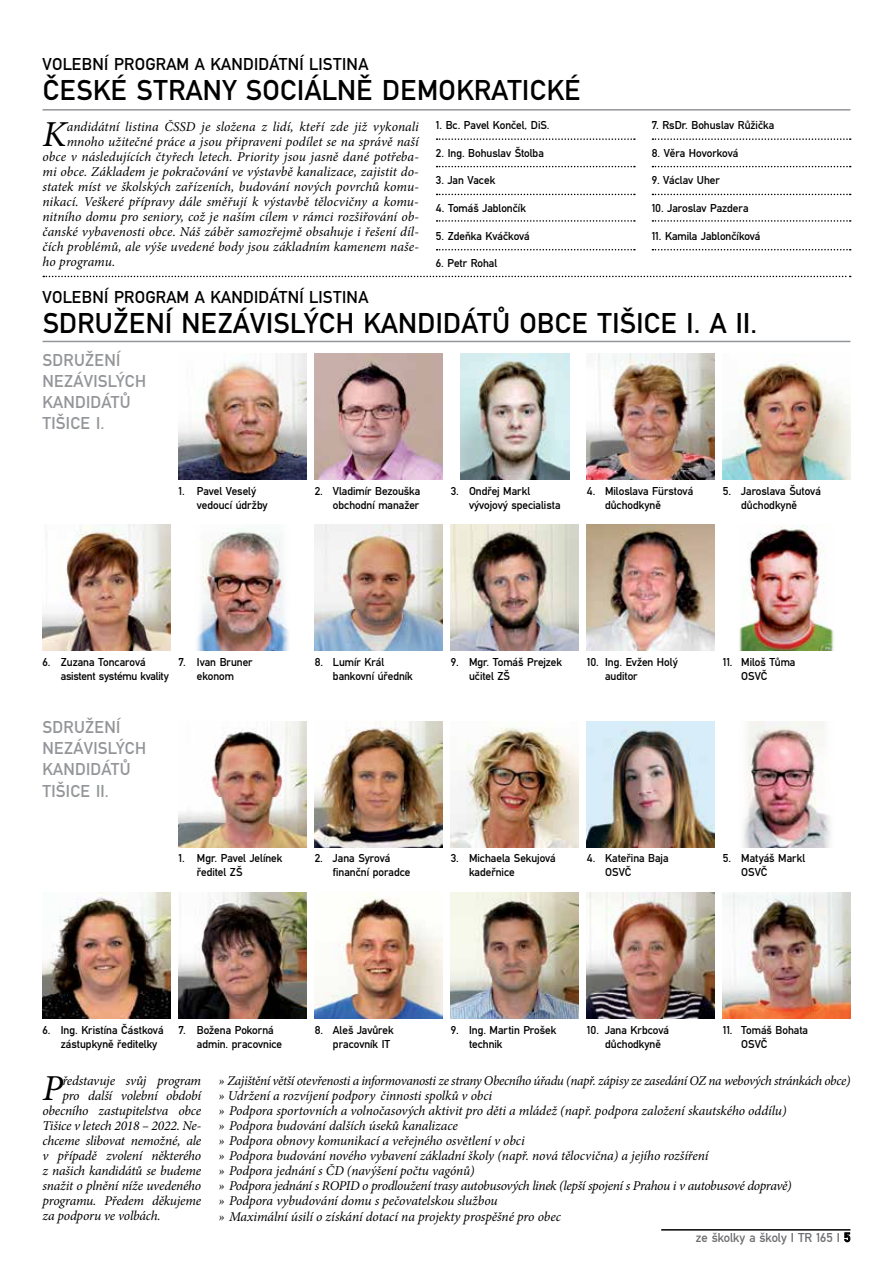
<style>
.page{position:relative;width:893px;height:1263px;background:#fff}
.page>*{position:absolute;margin:0;border:0;box-sizing:border-box;transform-origin:0 0}
.t1{font:italic 36.6px "Minion Pro";color:#000}
.t2{font:30px "Fette Mit DOT";letter-spacing:.015em;color:#000}
.t3{font:18px/21px "Fette Mit DOT";letter-spacing:.015em;color:#939598}
.t4{font:18px "Fette Mit DOT";letter-spacing:.015em;color:#000}
.t5{font:italic 13.5px/15.1px "Minion Pro";letter-spacing:-.005em;color:#000}
.t6{font:13.5px "Fette Mit DOT";color:#6d6e71}
.t7{font:12px/13.8px "Fette Mit DOT";color:#000}
.t8{font:12px/13.8px "Fette Mit DOT";letter-spacing:-.02em;color:#000}
.s1{color:#000}
</style>
<div class="page">
<hr style="left:661px;top:1229px;width:189px;height:1px;background:#000">
<svg style="left:844px;top:1232px;width:6px;height:10px"></svg>
<hr style="left:43px;top:341px;width:807px;height:1px;background:#939598">
<hr style="left:43px;top:109px;width:807px;height:2px;background:#939598">
<svg style="left:437px;top:138px;width:198px;height:2px"></svg>
<svg style="left:437px;top:166px;width:198px;height:1px"></svg>
<svg style="left:437px;top:194px;width:198px;height:1px"></svg>
<svg style="left:437px;top:220px;width:198px;height:2px"></svg>
<svg style="left:437px;top:249px;width:198px;height:1px"></svg>
<svg style="left:652px;top:138px;width:199px;height:2px"></svg>
<svg style="left:652px;top:166px;width:199px;height:1px"></svg>
<svg style="left:652px;top:194px;width:199px;height:1px"></svg>
<svg style="left:652px;top:220px;width:199px;height:2px"></svg>
<svg style="left:652px;top:249px;width:199px;height:1px"></svg>
<svg style="left:43px;top:276px;width:808px;height:1px"></svg>
<img style="left:315px;top:354px;width:127px;height:126px">
<img style="left:587px;top:354px;width:127px;height:126px">
<img style="left:179px;top:354px;width:127px;height:126px">
<img style="left:460px;top:354px;width:110px;height:126px">
<img style="left:723px;top:363px;width:127px;height:117px">
<img style="left:315px;top:721px;width:127px;height:126px">
<img style="left:587px;top:721px;width:127px;height:126px">
<img style="left:179px;top:721px;width:127px;height:126px">
<img style="left:451px;top:727px;width:127px;height:120px">
<img style="left:743px;top:721px;width:88px;height:126px">
<img style="left:315px;top:524px;width:127px;height:126px">
<img style="left:315px;top:894px;width:127px;height:124px">
<img style="left:587px;top:524px;width:127px;height:126px">
<img style="left:587px;top:892px;width:127px;height:126px">
<img style="left:196px;top:529px;width:93px;height:121px">
<img style="left:179px;top:892px;width:127px;height:126px">
<img style="left:43px;top:524px;width:127px;height:126px">
<img style="left:43px;top:892px;width:127px;height:126px">
<img style="left:451px;top:524px;width:127px;height:126px">
<img style="left:451px;top:892px;width:127px;height:126px">
<img style="left:739px;top:525px;width:95px;height:125px">
<img style="left:723px;top:892px;width:127px;height:126px">
<h3 class="t4" style="left:43px;top:54px;width:327px">VOLEBNÍ PROGRAM A KANDIDÁTNÍ LISTINA</h3>
<h2 class="t2" style="left:43px;top:73px;width:539px">ČESKÉ STRANY SOCIÁLNĚ DEMOKRATICKÉ</h2>
<h1 class="t1" style="left:43px;top:109px;width:25px">K</h1>
<p class="t5" style="left:67px;top:119px;width:354px">andidátní listina ČSSD je složena z lidí, kteří zde již vykonali</p>
<p class="t7" style="left:652px;top:118px;width:124px">7. RsDr. Bohuslav Růžička</p>
<p class="t7" style="left:652px;top:146px;width:88px">8. Věra Hovorková</p>
<p class="t7" style="left:652px;top:174px;width:70px">9. Václav Uher</p>
<p class="t7" style="left:652px;top:201px;width:98px">10. Jaroslav Pazdera</p>
<p class="t7" style="left:652px;top:229px;width:110px">11. Kamila Jablončíková</p>
<p class="t7" style="left:436px;top:118px;width:115px">1. Bc. Pavel Končel, DiS.</p>
<p class="t7" style="left:436px;top:146px;width:109px">2. Ing. Bohuslav Štolba</p>
<p class="t7" style="left:436px;top:174px;width:61px">3. Jan Vacek</p>
<p class="t7" style="left:436px;top:201px;width:92px">4. Tomáš Jablončík</p>
<p class="t7" style="left:436px;top:229px;width:95px">5. Zdeňka Kváčková</p>
<p class="t7" style="left:436px;top:256px;width:63px">6. Petr Rohal</p>
<p class="t5" style="left:67px;top:134px;width:354px">mnoho užitečné práce a jsou připraveni podílet se na správě naší</p>
<p class="t5" style="left:43px;top:149px;width:378px">obce v následujících čtyřech letech. Priority jsou jasně dané potřeba-</p>
<p class="t5" style="left:43px;top:164px;width:378px">mi obce. Základem je pokračování ve výstavbě kanalizace, zajistit do-</p>
<p class="t5" style="left:43px;top:179px;width:378px">statek míst ve školských zařízeních, budování nových povrchů komu-</p>
<p class="t5" style="left:43px;top:194px;width:378px">nikací. Veškeré přípravy dále směřují k výstavbě tělocvičny a komu-</p>
<p class="t5" style="left:43px;top:209px;width:378px">nitního domu pro seniory, což je naším cílem v rámci rozšiřování ob-</p>
<p class="t5" style="left:43px;top:224px;width:378px">čanské vybavenosti obce. Náš záběr samozřejmě obsahuje i řešení díl-</p>
<p class="t5" style="left:43px;top:239px;width:378px">čích problémů, ale výše uvedené body jsou základním kamenem naše-</p>
<p class="t5" style="left:43px;top:254px;width:74px">ho programu.</p>
<h3 class="t4" style="left:43px;top:287px;width:327px">VOLEBNÍ PROGRAM A KANDIDÁTNÍ LISTINA</h3>
<h2 class="t2" style="left:43px;top:306px;width:716px">SDRUŽENÍ NEZÁVISLÝCH KANDIDÁTŮ OBCE TIŠICE I. A II.</h2>
<h3 class="t3" style="left:43px;top:350px;width:105px">SDRUŽENÍ<br>NEZÁVISLÝCH<br>KANDIDÁTŮ<br>TIŠICE I.</h3>
<p class="t7" style="left:197px;top:484px;width:72px;text-indent:-18px">1. Pavel Veselý vedoucí údržby</p>
<p class="t7" style="left:315px;top:484px;width:107px;text-align:right">2. Vladimír Bezouška obchodní manažer</p>
<p class="t7" style="left:469px;top:484px;width:93px;text-indent:-18px">3. Ondřej Markl vývojový specialista</p>
<p class="t7" style="left:605px;top:484px;width:90px;text-indent:-18px">4. Miloslava Fürstová důchodkyně</p>
<p class="t7" style="left:723px;top:484px;width:99px;text-align:center">5. Jaroslava Šutová důchodkyně</p>
<p class="t8" style="left:61px;top:656px;width:110px;text-indent:-18px">6. Zuzana Toncarová asistent systému kvality</p>
<p class="t7" style="left:179px;top:656px;width:76px;text-align:center">7. Ivan Bruner ekonom</p>
<p class="t7" style="left:333px;top:656px;width:81px;text-indent:-18px">8. Lumír Král bankovní úředník</p>
<p class="t7" style="left:469px;top:656px;width:94px;text-indent:-18px">9. Mgr. Tomáš Prejzek učitel ZŠ</p>
<p class="t7" style="left:605px;top:656px;width:74px;text-indent:-18px">10. Ing. Evžen Holý auditor</p>
<p class="t7" style="left:741px;top:656px;width:56px;text-indent:-18px">11. Miloš Tůma<br>OSVČ</p>
<h3 class="t3" style="left:43px;top:717px;width:105px">SDRUŽENÍ<br>NEZÁVISLÝCH<br>KANDIDÁTŮ<br>TIŠICE II.</h3>
<p class="t7" style="left:197px;top:852px;width:87px;text-indent:-18px">1. Mgr. Pavel Jelínek ředitel ZŠ</p>
<p class="t7" style="left:333px;top:852px;width:79px;text-indent:-18px">2. Jana Syrová finanční poradce</p>
<p class="t7" style="left:469px;top:852px;width:88px;text-indent:-18px">3. Michaela Sekujová kadeřnice</p>
<p class="t7" style="left:605px;top:852px;width:65px;text-indent:-18px">4. Kateřina Baja<br>OSVČ</p>
<p class="t7" style="left:741px;top:852px;width:65px;text-indent:-18px">5. Matyáš Markl<br>OSVČ</p>
<p class="t7" style="left:61px;top:1023px;width:104px;text-indent:-18px">6. Ing. Kristína Částková zástupkyně ředitelky</p>
<p class="t7" style="left:197px;top:1023px;width:87px;text-indent:-18px">7. Božena Pokorná admin. pracovnice</p>
<p class="t7" style="left:315px;top:1023px;width:80px;text-align:right">8. Aleš Javůrek pracovník IT</p>
<p class="t7" style="left:469px;top:1023px;width:89px;text-indent:-18px">9. Ing. Martin Prošek technik</p>
<p class="t7" style="left:605px;top:1023px;width:65px;text-indent:-18px">10. Jana Krbcová důchodkyně</p>
<p class="t7" style="left:741px;top:1023px;width:68px;text-indent:-18px">11. Tomáš Bohata<br>OSVČ</p>
<h1 class="t1" style="left:43px;top:1063px;width:22px">P</h1>
<p class="t5" style="left:62px;top:1073px;width:140px">ředstavuje svůj program</p>
<p class="t5" style="left:62px;top:1088px;width:140px">pro další volební období</p>
<p class="t5" style="left:43px;top:1103px;width:160px">obecního zastupitelstva obce</p>
<p class="t5" style="left:43px;top:1118px;width:160px">Tišice v letech 2018 – 2022. Ne-</p>
<p class="t5" style="left:43px;top:1133px;width:160px">chceme slibovat nemožné, ale</p>
<p class="t5" style="left:43px;top:1148px;width:160px">v případě zvolení některého</p>
<p class="t5" style="left:43px;top:1163px;width:160px">z našich kandidátů se budeme</p>
<p class="t5" style="left:43px;top:1178px;width:160px">snažit o plnění níže uvedeného</p>
<p class="t5" style="left:43px;top:1193px;width:160px">programu. Předem děkujeme</p>
<p class="t5" style="left:43px;top:1208px;width:120px">za podporu ve volbách.</p>
<p class="t5" style="left:219px;top:1073px;width:633px">» Zajištění větší otevřenosti a informovanosti ze strany Obecního úřadu (např. zápisy ze zasedání OZ na webových stránkách obce) » Udržení a rozvíjení podpory činnosti spolků v obci<br>» Podpora sportovních a volnočasových aktivit pro děti a mládež (např. podpora založení skautského oddílu)<br>» Podpora budování dalších úseků kanalizace<br>» Podpora obnovy komunikací a veřejného osvětlení v obci<br>» Podpora budování nového vybavení základní školy (např. nová tělocvična) a jejího rozšíření<br>» Podpora jednání s ČD (navýšení počtu vagónů)<br>» Podpora jednání s ROPID o prodloužení trasy autobusových linek (lepší spojení s Prahou i v autobusové dopravě)<br>» Podpora vybudování domu s pečovatelskou službou<br>» Maximální úsilí o získání dotací na projekty prospěšné pro obec</p>
<p class="t6" style="left:696px;top:1230px;width:156px">ze školky a školy I TR 165 I <span class="s1">5</span></p>
</div>
